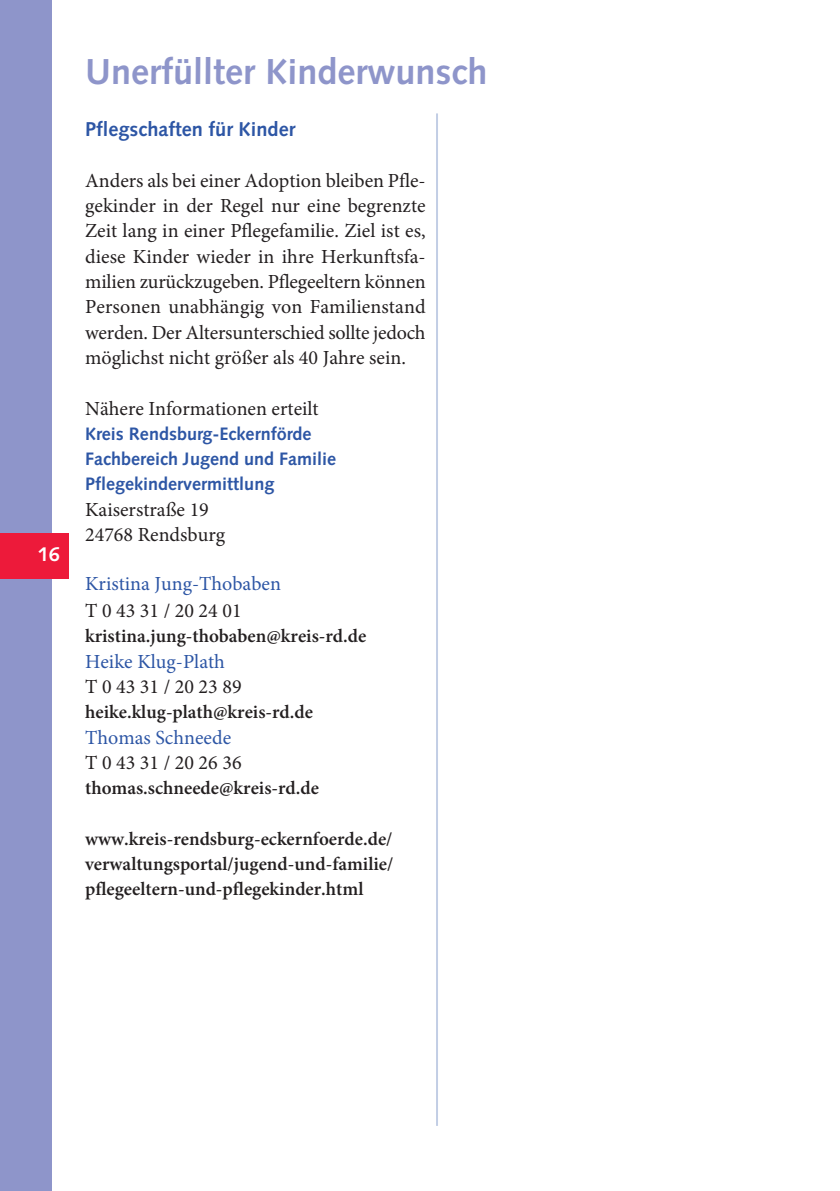
<style>
.page{position:relative;width:840px;height:1191px;background:#fff}
.page>*{position:absolute;margin:0;border:0;box-sizing:border-box;transform-origin:0 0}
.t1{font:700 36px "Syntax";color:#8e95ca}
.t2{font:20px/25.2px "Minion Pro";color:#231f20;text-align:justify}
.t3{font:20px "Minion Pro";color:#2d56a5}
.t4{font:20px "Minion Pro";letter-spacing:.115em;color:#231f20}
.t5{font:700 20px "Syntax";color:#2d56a5}
.t6{font:700 20px "Syntax";color:#fff}
.t7{font:600 19px/25.4px "Minion Pro";color:#231f20;text-align:justify}
.t8{font:700 18px/25.2px "Syntax";color:#2d56a5}
</style>
<div class="page">
<div style="left:0;top:0;width:51px;height:1191px;background:#8e95ca"></div>
<div style="left:0;top:533px;width:68px;height:45px;background:#ed1a3a"></div>
<hr style="left:436px;top:113px;width:2px;height:1012px;background:#c4cfe5">
<p class="t6" style="left:38px;top:546px;width:24px">16</p>
<h1 class="t1" style="left:85px;top:57px;width:404px">Unerfüllter Kinderwunsch</h1>
<p class="t5" style="left:85px;top:121px;width:211px">Pflegschaften für Kinder</p>
<p class="t2" style="left:85px;top:169px;width:342px">Anders als bei einer Adoption bleiben Pfle&shy;gekinder in der Regel nur eine begrenzte Zeit lang in einer Pflegefamilie. Ziel ist es, diese Kinder wieder in ihre Herkunftsfa&shy;milien zurückzugeben. Pflegeeltern können Personen unabhängig von Familienstand werden. Der Altersunterschied sollte jedoch möglichst nicht größer als 40 Jahre sein.</p>
<p class="t2" style="left:85px;top:397px;width:235px">Nähere Informationen erteilt</p>
<p class="t8" style="left:85px;top:422px;width:252px">Kreis Rendsburg-Eckernförde<br>Fachbereich Jugend und Familie<br>Pflegekindervermittlung</p>
<p class="t2" style="left:85px;top:498px;width:141px">Kaiserstraße 19<br>24768 Rendsburg</p>
<p class="t3" style="left:85px;top:576px;width:197px">Kristina Jung-Thobaben</p>
<p class="t4" style="left:85px;top:603px;width:158px">T04331/202401</p>
<p class="t7" style="left:85px;top:625px;width:282px">kristina.jung-thobaben@kreis-rd.de</p>
<p class="t3" style="left:85px;top:653px;width:141px">Heike Klug-Plath</p>
<p class="t4" style="left:85px;top:679px;width:158px">T04331/202389</p>
<p class="t7" style="left:85px;top:701px;width:229px">heike.klug-plath@kreis-rd.de</p>
<p class="t3" style="left:85px;top:729px;width:147px">Thomas Schneede</p>
<p class="t4" style="left:85px;top:755px;width:158px">T04331/202636</p>
<p class="t7" style="left:85px;top:777px;width:235px">thomas.schneede@kreis-rd.de</p>
<p class="t7" style="left:85px;top:827px;width:309px">www.kreis-rendsburg-eckernfoerde.de/ verwaltungsportal/jugend-und-familie/ pflegeeltern-und-pflegekinder.html</p>
</div>
